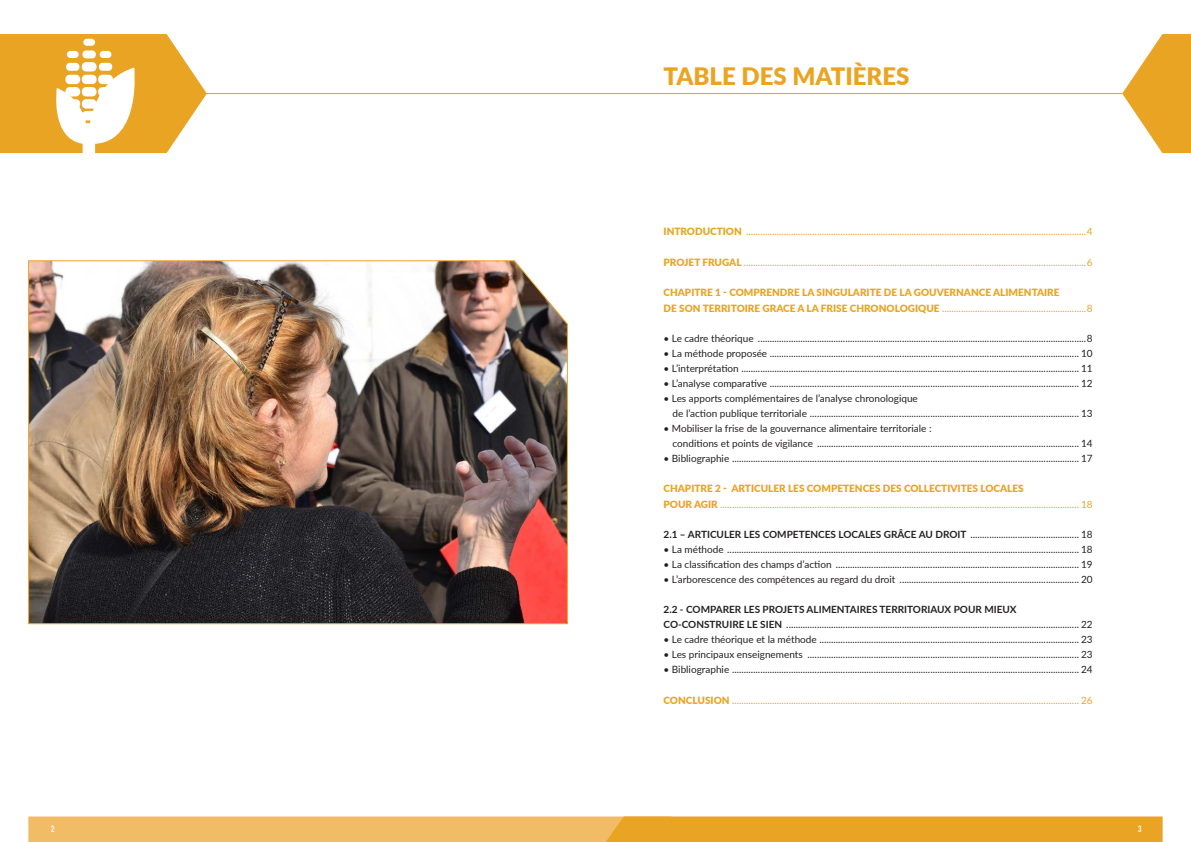
<style>
.page{position:relative;width:1191px;height:842px;background:#fff}
.page>*{position:absolute;margin:0;border:0;box-sizing:border-box;transform-origin:0 0}
.t1{font:900 24px "Lato";color:#eaa424}
.t2{font:10px "Lato";color:#231f20}
.t3{font:10px "Lato";color:#eaa424}
.t4{font:900 10px "Lato";color:#eaa424}
.t5{font:700 10px "Lato";color:#231f20}
.t6{font:700 9px "DIN Condensed";color:#fff}
.s1{font-weight:900}
.s2{font-weight:700}
</style>
<div class="page">
<svg style="left:28px;top:816px;width:1134px;height:26px;background:#eeb249"></svg>
<hr style="left:202px;top:93px;width:920px;height:1px;background:#eaa424">
<svg style="left:1122px;top:34px;width:69px;height:119px"></svg>
<svg style="left:0;top:34px;width:207px;height:120px"></svg>
<img style="left:28px;top:260px;width:540px;height:364px">
<p class="t1" style="left:663px;top:59px;width:247px">TABLE DES MATIÈRES</p>
<p class="t3" style="left:663px;top:224px;width:430px"><span class="s1">INTRODUCTION</span> ................................................................................................................................................4</p>
<p class="t3" style="left:663px;top:255px;width:430px"><span class="s1">PROJET FRUGAL</span> .................................................................................................................................................6</p>
<p class="t4" style="left:663px;top:285px;width:397px">CHAPITRE 1 - COMPRENDRE LA SINGULARITE DE LA GOUVERNANCE ALIMENTAIRE</p>
<p class="t3" style="left:663px;top:301px;width:430px"><span class="s1">DE SON TERRITOIRE GRACE A LA FRISE CHRONOLOGIQUE</span> .............................................................8</p>
<p class="t2" style="left:663px;top:331px;width:430px">• Le cadre théorique ...........................................................................................................................................8</p>
<p class="t2" style="left:663px;top:346px;width:431px">• La méthode proposée ................................................................................................................................... 10</p>
<p class="t2" style="left:663px;top:361px;width:431px">• L’interprétation ............................................................................................................................................... 11</p>
<p class="t2" style="left:663px;top:376px;width:431px">• L’analyse comparative ................................................................................................................................... 12</p>
<p class="t2" style="left:663px;top:391px;width:256px">• Les apports complémentaires de l’analyse chronologique</p>
<p class="t2" style="left:672px;top:406px;width:422px">de l’action publique territoriale .................................................................................................................. 13</p>
<p class="t2" style="left:663px;top:421px;width:269px">• Mobiliser la frise de la gouvernance alimentaire territoriale :</p>
<p class="t2" style="left:672px;top:436px;width:422px">conditions et points de vigilance ............................................................................................................... 14</p>
<p class="t2" style="left:663px;top:451px;width:431px">• Bibliographie ................................................................................................................................................... 17</p>
<p class="t4" style="left:663px;top:481px;width:362px">CHAPITRE 2 - ARTICULER LES COMPETENCES DES COLLECTIVITES LOCALES</p>
<p class="t3" style="left:663px;top:497px;width:431px"><span class="s1">POUR AGIR</span> ........................................................................................................................................................ 18</p>
<p class="t2" style="left:663px;top:527px;width:431px"><span class="s2">2.1 – ARTICULER LES COMPETENCES LOCALES GRÂCE AU DROIT</span> .............................................. 18</p>
<p class="t2" style="left:663px;top:542px;width:431px">• La méthode ..................................................................................................................................................... 18</p>
<p class="t2" style="left:663px;top:557px;width:431px">• La classification des champs d’action ....................................................................................................... 19</p>
<p class="t2" style="left:663px;top:572px;width:431px">• L’arborescence des compétences au regard du droit ............................................................................ 20</p>
<p class="t5" style="left:663px;top:602px;width:354px">2.2 - COMPARER LES PROJETS ALIMENTAIRES TERRITORIAUX POUR MIEUX</p>
<p class="t2" style="left:663px;top:617px;width:431px"><span class="s2">CO-CONSTRUIRE LE SIEN</span> ............................................................................................................................ 22</p>
<p class="t2" style="left:663px;top:632px;width:431px">• Le cadre théorique et la méthode .............................................................................................................. 23</p>
<p class="t2" style="left:663px;top:647px;width:430px">• Les principaux enseignements ................................................................................................................... 23</p>
<p class="t2" style="left:663px;top:662px;width:431px">• Bibliographie ................................................................................................................................................... 24</p>
<p class="t3" style="left:663px;top:693px;width:431px"><span class="s1">CONCLUSION</span> ................................................................................................................................................... 26</p>
<p class="t6" style="left:51px;top:822px;width:5px">2</p>
<p class="t6" style="left:1138px;top:822px;width:5px">3</p>
</div>
